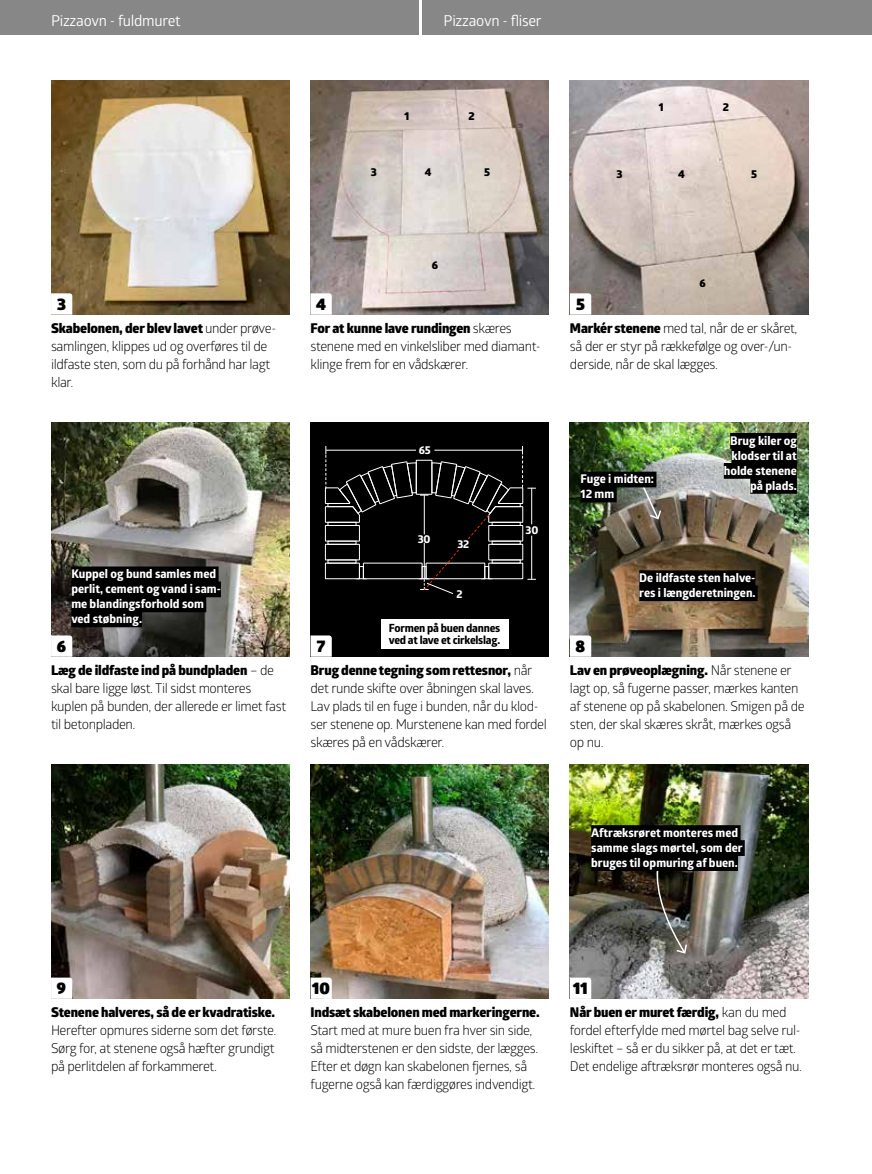
<style>
.page{position:relative;width:872px;height:1174px;background:#fff}
.page>*{position:absolute;margin:0;border:0;box-sizing:border-box;transform-origin:0 0}
.t1{font:900 16.5px "Glober";color:#000}
.t2{font:15px "Glober";letter-spacing:-.02em;color:#fff}
.t3{font:13.5px/18px "Glober";letter-spacing:-.03em;color:#000}
.t4{font:800 13.5px "Glober";letter-spacing:-.01em;color:#000}
.t5{font:700 12px/15px "Globerx";color:#fff}
.t6{font:700 11.25px/12.8px "Globerx";letter-spacing:-.02em;color:#000}
.t7{font:800 11.25px "Glober";color:#000}
.t8{font:700 11.25px "Globerx";letter-spacing:-.02em;color:#fff}
.s1{font-weight:800}
</style>
<div class="page">
<img style="left:51px;top:81px;width:238px;height:234px">
<img style="left:570px;top:81px;width:238px;height:234px">
<img style="left:310px;top:81px;width:239px;height:234px">
<div style="left:310px;top:423px;width:239px;height:233px;background:#000"></div>
<div style="left:325px;top:563px;width:35px;height:16px;border:1px solid #fff"></div>
<div style="left:325px;top:544px;width:35px;height:16px;border:1px solid #fff"></div>
<div style="left:325px;top:525px;width:35px;height:16px;border:1px solid #fff"></div>
<div style="left:488px;top:563px;width:35px;height:16px;border:1px solid #fff"></div>
<div style="left:488px;top:544px;width:35px;height:16px;border:1px solid #fff"></div>
<div style="left:488px;top:525px;width:35px;height:16px;border:1px solid #fff"></div>
<div style="left:426px;top:563px;width:59px;height:16px;border:1px solid #fff"></div>
<div style="left:492px;top:541px;width:28px;height:3px;border:1px solid #fff"></div>
<div style="left:492px;top:559px;width:28px;height:4px;border:1px solid #fff"></div>
<svg style="left:483px;top:566px;width:7px;height:13px"></svg>
<div style="left:328px;top:559px;width:28px;height:4px;border:1px solid #fff"></div>
<div style="left:328px;top:541px;width:28px;height:3px;border:1px solid #fff"></div>
<img style="left:51px;top:423px;width:238px;height:234px">
<img style="left:570px;top:765px;width:238px;height:233px">
<img style="left:310px;top:765px;width:239px;height:233px">
<img style="left:51px;top:765px;width:238px;height:233px">
<img style="left:570px;top:423px;width:238px;height:234px">
<div style="left:381px;top:619px;width:127px;height:29px;background:#fff"></div>
<svg style="left:51px;top:293px;width:21px;height:22px"></svg>
<svg style="left:570px;top:293px;width:21px;height:22px"></svg>
<svg style="left:310px;top:293px;width:22px;height:22px"></svg>
<svg style="left:310px;top:635px;width:22px;height:21px"></svg>
<svg style="left:51px;top:635px;width:21px;height:21px"></svg>
<svg style="left:570px;top:977px;width:21px;height:21px"></svg>
<svg style="left:310px;top:977px;width:22px;height:21px"></svg>
<svg style="left:51px;top:977px;width:21px;height:21px"></svg>
<svg style="left:570px;top:635px;width:21px;height:22px"></svg>
<div style="left:71px;top:566px;width:147px;height:16px;background:#000"></div>
<div style="left:71px;top:581px;width:150px;height:16px;background:#000"></div>
<div style="left:71px;top:596px;width:135px;height:16px;background:#000"></div>
<div style="left:71px;top:611px;width:71px;height:16px;background:#000"></div>
<div style="left:639px;top:570px;width:116px;height:16px;background:#000"></div>
<div style="left:639px;top:585px;width:118px;height:16px;background:#000"></div>
<div style="left:730px;top:433px;width:67px;height:16px;background:#000"></div>
<div style="left:731px;top:448px;width:66px;height:16px;background:#000"></div>
<div style="left:724px;top:463px;width:73px;height:16px;background:#000"></div>
<div style="left:750px;top:478px;width:47px;height:16px;background:#000"></div>
<svg style="left:649px;top:871px;width:39px;height:83px;background:#4a4740"></svg>
<div style="left:591px;top:825px;width:149px;height:16px;background:#000"></div>
<div style="left:591px;top:840px;width:153px;height:16px;background:#000"></div>
<div style="left:591px;top:855px;width:147px;height:16px;background:#000"></div>
<svg style="left:638px;top:477px;width:24px;height:43px"></svg>
<div style="left:580px;top:471px;width:76px;height:16px;background:#000"></div>
<div style="left:580px;top:486px;width:36px;height:16px;background:#000"></div>
<hr style="left:424px;top:543px;width:1px;height:35px;background:#fff">
<hr style="left:531px;top:535px;width:1px;height:44px;background:#fff">
<svg style="left:358px;top:549px;width:102px;height:45px"></svg>
<svg style="left:325px;top:446px;width:211px;height:94px"></svg>
<div style="left:0;top:0;width:419px;height:34px;background:#868786"></div>
<div style="left:422px;top:0;width:450px;height:34px;background:#868786"></div>
<p class="t2" style="left:51px;top:10px;width:131px">Pizzaovn - fuldmuret</p>
<p class="t2" style="left:443px;top:10px;width:100px">Pizzaovn - fliser</p>
<p class="t7" style="left:404px;top:108px;width:6px">1</p>
<p class="t7" style="left:468px;top:108px;width:8px">2</p>
<p class="t7" style="left:658px;top:99px;width:6px">1</p>
<p class="t7" style="left:723px;top:99px;width:8px">2</p>
<p class="t7" style="left:371px;top:163px;width:8px">3</p>
<p class="t7" style="left:425px;top:163px;width:8px">4</p>
<p class="t7" style="left:484px;top:163px;width:7px">5</p>
<p class="t7" style="left:616px;top:166px;width:8px">3</p>
<p class="t7" style="left:678px;top:166px;width:8px">4</p>
<p class="t7" style="left:751px;top:166px;width:7px">5</p>
<p class="t7" style="left:432px;top:257px;width:8px">6</p>
<p class="t1" style="left:57px;top:291px;width:10px">3</p>
<p class="t1" style="left:316px;top:291px;width:11px">4</p>
<p class="t1" style="left:576px;top:291px;width:10px">5</p>
<p class="t7" style="left:699px;top:275px;width:8px">6</p>
<p class="t3" style="left:51px;top:318px;width:227px"><span class="s1">Skabelonen, der blev lavet</span> under prøve&shy;samlingen, klippes ud og overføres til de ildfaste sten, som du på forhånd har lagt klar.</p>
<p class="t3" style="left:570px;top:318px;width:229px"><span class="s1">Markér stenene</span> med tal, når de er skåret, så der er styr på rækkefølge og over-/un&shy;derside, når de skal lægges.</p>
<p class="t3" style="left:310px;top:318px;width:231px"><span class="s1">For at kunne lave rundingen</span> skæres stenene med en vinkelsliber med diamant&shy;klinge frem for en vådskærer.</p>
<p class="t8" style="left:419px;top:442px;width:13px">65</p>
<p class="t8" style="left:418px;top:530px;width:14px">30</p>
<p class="t8" style="left:457px;top:536px;width:13px">32</p>
<p class="t8" style="left:525px;top:522px;width:14px">30</p>
<p class="t5" style="left:580px;top:471px;width:75px">Fuge i midten:<br>12 mm</p>
<p class="t5" style="left:724px;top:433px;width:75px;text-align:right">Brug kiler og klodser til at holde stenene på plads.</p>
<p class="t5" style="left:71px;top:566px;width:151px">Kuppel og bund samles med perlit, cement og vand i sam&shy;me blandingsforhold som ved støbning.</p>
<p class="t5" style="left:639px;top:570px;width:118px">De ildfaste sten halve&shy;res i længderetningen.</p>
<p class="t8" style="left:456px;top:586px;width:8px">2</p>
<p class="t6" style="left:389px;top:621px;width:113px">Formen på buen dannes ved at lave et cirkelslag.</p>
<p class="t1" style="left:575px;top:633px;width:11px">8</p>
<p class="t1" style="left:57px;top:633px;width:11px">6</p>
<p class="t1" style="left:317px;top:633px;width:10px">7</p>
<p class="t3" style="left:51px;top:660px;width:237px"><span class="s1">Læg de ildfaste ind på bundpladen</span> – de skal bare ligge løst. Til sidst monteres kuplen på bunden, der allerede er limet fast til betonpladen.</p>
<p class="t3" style="left:310px;top:660px;width:238px"><span class="s1">Brug denne tegning som rettesnor,</span> når det runde skifte over åbningen skal laves.<br>Lav plads til en fuge i bunden, når du klod&shy;ser stenene op. Murstenene kan med fordel skæres på en vådskærer.</p>
<p class="t3" style="left:570px;top:660px;width:236px"><span class="s1">Lav en prøveoplægning.</span> Når stenene er lagt op, så fugerne passer, mærkes kanten af stenene op på skabelonen. Smigen på de sten, der skal skæres skråt, mærkes også op nu.</p>
<p class="t5" style="left:591px;top:825px;width:153px">Aftræksrøret monteres med samme slags mørtel, som der bruges til opmuring af buen.</p>
<p class="t1" style="left:57px;top:975px;width:11px">9</p>
<p class="t1" style="left:312px;top:975px;width:19px">10</p>
<p class="t1" style="left:573px;top:975px;width:16px">11</p>
<p class="t4" style="left:51px;top:1002px;width:226px">Stenene halveres, så de er kvadratiske.</p>
<p class="t3" style="left:51px;top:1020px;width:227px">Herefter opmures siderne som det første.<br>Sørg for, at stenene også hæfter grundigt på perlitdelen af forkammeret.</p>
<p class="t4" style="left:310px;top:1002px;width:231px">Indsæt skabelonen med markeringerne.</p>
<p class="t3" style="left:310px;top:1020px;width:229px">Start med at mure buen fra hver sin side, så midterstenen er den sidste, der lægges.<br>Efter et døgn kan skabelonen fjernes, så fugerne også kan færdiggøres indvendigt.</p>
<p class="t3" style="left:570px;top:1002px;width:234px"><span class="s1">Når buen er muret færdig,</span> kan du med fordel efterfylde med mørtel bag selve rul&shy;leskiftet – så er du sikker på, at det er tæt.<br>Det endelige aftræksrør monteres også nu.</p>
</div>
